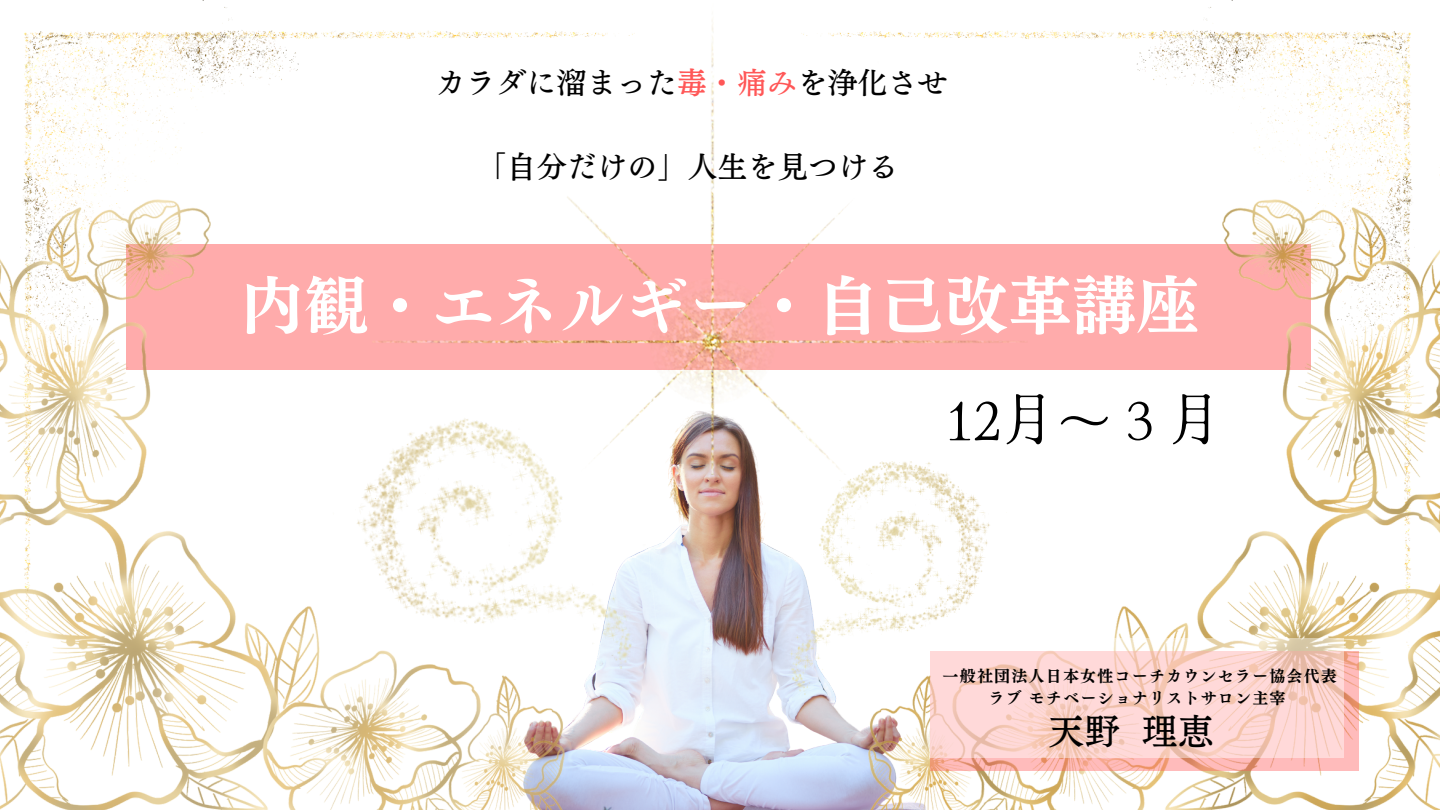
<style>
.page{position:relative;width:1440px;height:810px;background:#fff}
.page>*{position:absolute;margin:0;border:0;box-sizing:border-box;transform-origin:0 0}
.t1{font:64px "Canva Telop Min Pro N E";color:#fff}
.t2{font:55.4px "Hina Mincho";color:#000}
.t3{font:36px "Canva Telop Min Pro N D";color:#000}
.t4{font:30.1px "Canva Telop Min Pro N D";color:#000}
.t5{font:16px/21.8px "Canva Telop Min Pro N E";letter-spacing:.075em;color:#000;text-align:center}
.s1{color:#ff5757}
</style>
<div class="page">
<img style="left:22px;top:0;width:350px;height:199px">
<img style="left:1028px;top:0;width:412px;height:199px">
<img style="left:568px;top:474px;width:297px;height:336px">
<img style="left:865px;top:199px;width:575px;height:611px">
<img style="left:0;top:199px;width:568px;height:611px">
<img style="left:372px;top:19px;width:656px;height:455px">
<img style="left:315px;top:370px;width:358px;height:357px">
<img style="left:761px;top:450px;width:246px;height:244px">
<svg style="left:930px;top:651px;width:429px;height:119px;background:#f9b1a9"></svg>
<svg style="left:930px;top:638px;width:414px;height:120px;background:#fad7d1"></svg>
<h3 class="t4" style="left:436px;top:68px;width:514px">カラダに溜まった<span class="s1">毒・痛み</span>を浄化させ</h3>
<h3 class="t4" style="left:477px;top:152px;width:423px">「自分だけの」人生を見つける</h3>
<h1 class="t1" style="left:240px;top:273px;width:961px">内観・エネルギー・自己改革講座</h1>
<h2 class="t2" style="left:946px;top:376px;width:279px">12月〜３月</h2>
<p class="t5" style="left:943px;top:665px;width:396px">一般社団法人日本女性コーチカウンセラー協会代表ラブモチベーショナリストサロン主宰</p>
<h3 class="t3" style="left:1048px;top:714px;width:167px">天野理恵</h3>
</div>
